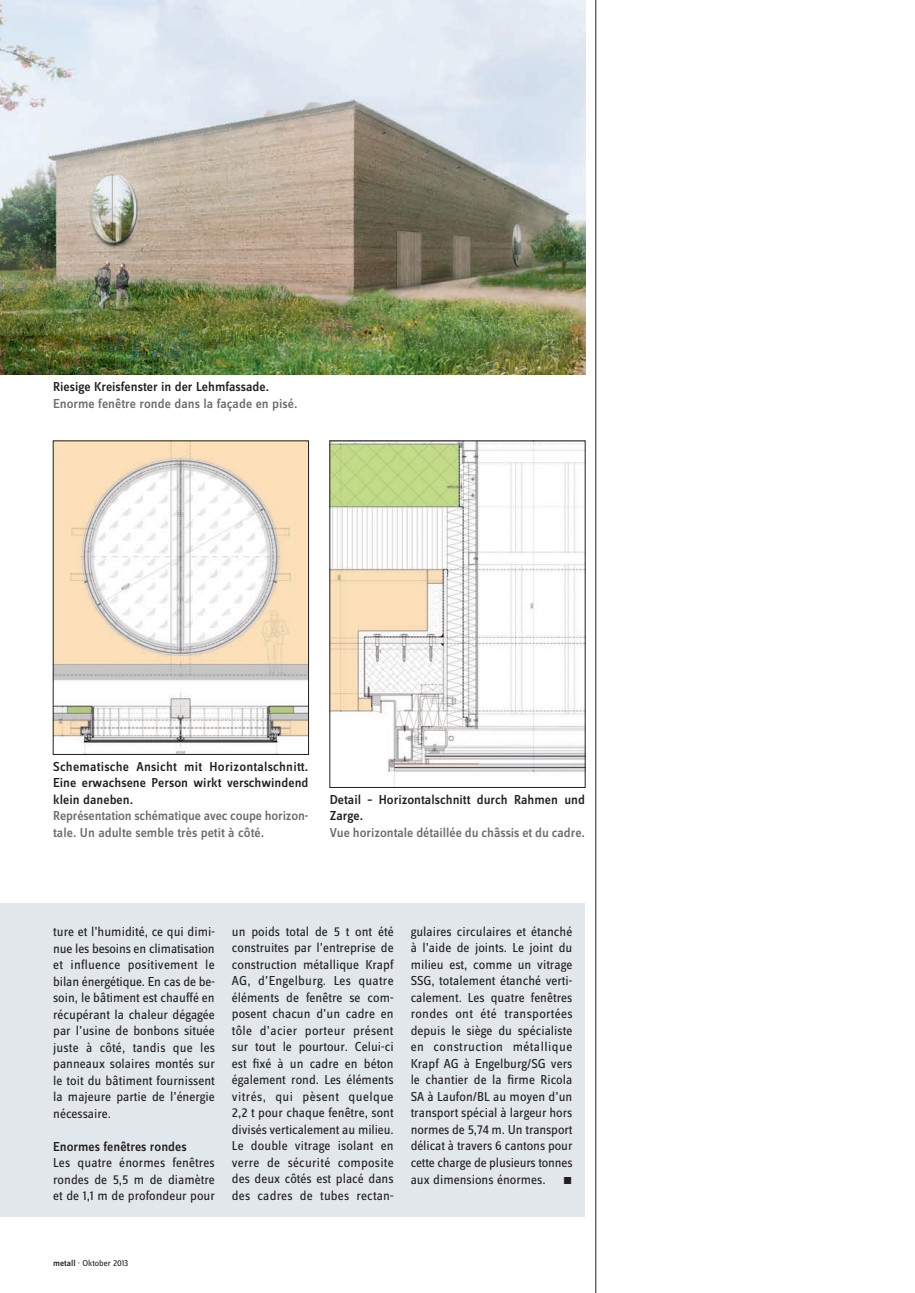
<style>
.page{position:relative;width:915px;height:1293px;background:#fff}
.page>*{position:absolute;margin:0;border:0;box-sizing:border-box;transform-origin:0 0}
.FR_Grundtext_ohne_EZ{font:13.5px/16.5px "Zine Sans Dis";color:#231f20;text-align:justify}
.DE_Legende_9__medium{font:500 13.5px/16.5px "Zine Sans Dis";color:#231f20;text-align:justify}
.FR_Legende_9__medium{font:500 13.5px/16.5px "Zine Sans Dis";letter-spacing:-.005em;color:#6c6d70}
.FR_Grundtext_ohne_EZ-2{font:500 13.5px "Zine Sans Dis";color:#231f20}
.FR_Grundtext_ohne_EZ-3{font:10.5px "Zine Sans Dis Regular Roman Exp";color:#231f20}
.t1{font:9px "Zine Sans Dis";color:#231f20}
.s1{font-weight:500}
</style>
<div class="page">
<div style="left:0;top:903px;width:585px;height:313px;background:#e1e7ea"></div>
<img style="left:0;top:0;width:585px;height:375px">
<img style="left:55px;top:443px;width:251px;height:309px">
<img style="left:331px;top:443px;width:252px;height:342px">
<hr style="left:595px;top:0;width:1px;height:1293px;background:#231f20">
<p class="DE_Legende_9__medium" style="left:53px;top:379px;width:217px">Riesige Kreisfenster in der Lehmfassade.</p>
<p class="FR_Legende_9__medium" style="left:53px;top:396px;width:246px">Enorme fenêtre ronde dans la façade en pisé.</p>
<p class="DE_Legende_9__medium" style="left:53px;top:759px;width:257px">Schematische Ansicht mit Horizontalschnitt.<br>Eine erwachsene Person wirkt verschwindend klein daneben.</p>
<p class="FR_Legende_9__medium" style="left:53px;top:808px;width:257px">Représentation schématique avec coupe horizon&shy;tale. Un adulte semble très petit à côté.</p>
<p class="DE_Legende_9__medium" style="left:330px;top:792px;width:257px">Detail – Horizontalschnitt durch Rahmen und<br>Zarge.</p>
<p class="FR_Legende_9__medium" style="left:330px;top:825px;width:256px">Vue horizontale détaillée du châssis et du cadre.</p>
<p class="FR_Grundtext_ohne_EZ" style="left:53px;top:924px;width:163px">ture et l’humidité, ce qui dimi&shy;nue les besoins en climatisation et influence positivement le bilan énergétique. En cas de be&shy;soin, le bâtiment est chauffé en récupérant la chaleur dégagée par l’usine de bonbons située juste à côté, tandis que les panneaux solaires montés sur le toit du bâtiment fournissent la majeure partie de l’énergie nécessaire.</p>
<p class="FR_Grundtext_ohne_EZ-2" style="left:53px;top:1139px;width:135px">Enormes fenêtres rondes</p>
<p class="FR_Grundtext_ohne_EZ" style="left:53px;top:1155px;width:163px">Les quatre énormes fenêtres rondes de 5,5 m de diamètre et de 1,1 m de profondeur pour</p>
<p class="FR_Grundtext_ohne_EZ" style="left:232px;top:924px;width:163px">un poids total de 5 t ont été construites par l’entreprise de construction métallique Krapf AG, d’Engelburg. Les quatre éléments de fenêtre se com&shy;posent chacun d’un cadre en tôle d’acier porteur présent sur tout le pourtour. Celui-ci est fixé à un cadre en béton également rond. Les éléments vitrés, qui pèsent quelque 2,2 t pour chaque fenêtre, sont divisés verticalement au milieu.<br>Le double vitrage isolant en verre de sécurité composite des deux côtés est placé dans des cadres de tubes rectan-</p>
<p class="FR_Grundtext_ohne_EZ" style="left:410px;top:924px;width:163px">gulaires circulaires et étanché à l’aide de joints. Le joint du milieu est, comme un vitrage SSG, totalement étanché verti&shy;calement. Les quatre fenêtres rondes ont été transportées depuis le siège du spécialiste en construction métallique Krapf AG à Engelburg/SG vers le chantier de la firme Ricola SA à Laufon/BL au moyen d’un transport spécial à largeur hors normes de 5,74 m. Un transport délicat à travers 6 cantons pour cette charge de plusieurs tonnes aux dimensions énormes.</p>
<p class="FR_Grundtext_ohne_EZ-3" style="left:563px;top:1175px;width:11px">m</p>
<p class="t1" style="left:53px;top:1259px;width:76px"><span class="s1">metall</span> · Oktober 2013</p>
</div>
